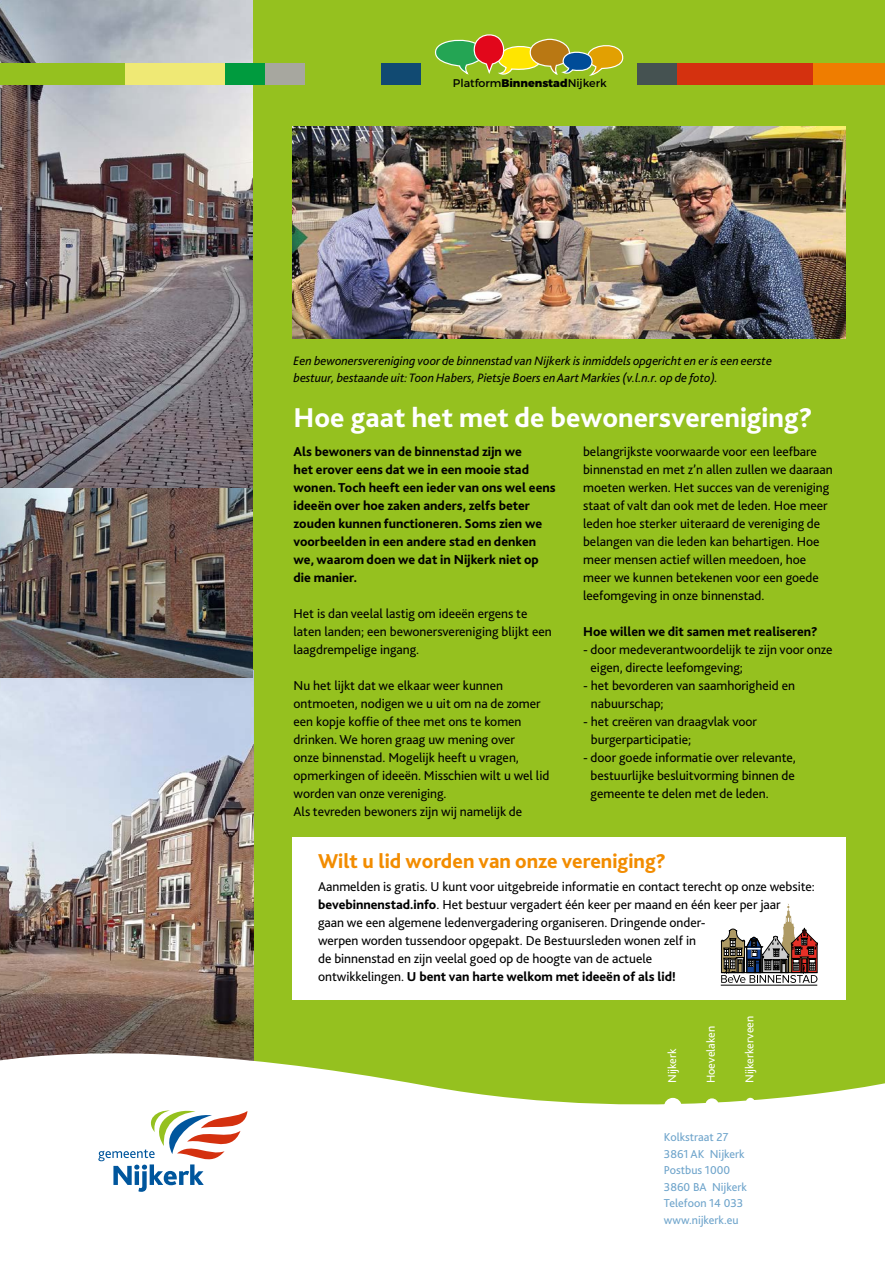
<style>
.page{position:relative;width:885px;height:1263px;background:#fff}
.page>*{position:absolute;margin:0;border:0;box-sizing:border-box;transform-origin:0 0}
.t1{font:800 28.5px "Bliss 2";color:#fff}
.t2{font:800 21px "Bliss 2";color:#f28c00}
.t3{font:13.5px/18px "Bliss 2";letter-spacing:-.005em;color:#000}
.t4{font:800 13.5px/18px "Bliss 2";letter-spacing:-.005em;color:#000}
.t5{font:italic 12.75px/16.5px "Bliss 2";letter-spacing:-.005em;color:#000}
.t6{font:12px/16.5px "Bliss 2";color:#6ea4cb}
.t7{font:12px "Bliss 2";color:#fff}
.t8{font:11.1px "Montserrat";color:#010202}
.s1{font-weight:800}
</style>
<div class="page">
<div style="left:0;top:0;width:884px;height:1237px;background:#95c11f"></div>
<img style="left:292px;top:126px;width:553px;height:213px">
<svg style="left:435px;top:34px;width:189px;height:42px"></svg>
<div style="left:292px;top:837px;width:553px;height:163px;background:#fff"></div>
<hr style="left:720px;top:985px;width:97px;height:1px;background:#000">
<svg style="left:720px;top:904px;width:97px;height:79px"></svg>
<img style="left:0;top:0;width:252px;height:489px">
<img style="left:0;top:671px;width:253px;height:375px">
<img style="left:0;top:489px;width:252px;height:188px">
<svg style="left:0;top:1046px;width:884px;height:191px;fill:#fff"></svg>
<svg style="left:98px;top:1109px;width:149px;height:83px;background:#d9d8d9"></svg>
<div style="left:663px;top:64px;width:163px;height:21px;background:#d4310f"></div>
<div style="left:107px;top:64px;width:158px;height:21px;background:#efe975"></div>
<div style="left:226px;top:64px;width:39px;height:21px;background:#009b3e"></div>
<div style="left:265px;top:64px;width:39px;height:21px;background:#a7a79f"></div>
<div style="left:813px;top:64px;width:71px;height:21px;background:#ef7d00"></div>
<div style="left:0;top:64px;width:125px;height:21px;background:#95c11f"></div>
<div style="left:381px;top:64px;width:39px;height:21px;background:#114a72"></div>
<div style="left:637px;top:64px;width:39px;height:21px;background:#455251"></div>
<svg style="left:872px;top:0;width:13px;height:426px"></svg>
<p class="t8" style="left:453px;top:74px;width:155px">Platform<span class="s1">Binnenstad</span>Nijkerk</p>
<p class="t5" style="left:293px;top:352px;width:480px">Een bewonersvereniging voor de binnenstad van Nijkerk is inmiddels opgericht en er is een eerste bestuur, bestaande uit: Toon Habers, Pietsje Boers en Aart Markies (v.l.n.r. op de foto).</p>
<h1 class="t1" style="left:293px;top:400px;width:520px">Hoe gaat het met de bewonersvereniging?</h1>
<p class="t4" style="left:293px;top:442px;width:263px">Als bewoners van de binnenstad zijn we<br>het erover eens dat we in een mooie stad wonen. Toch heeft een ieder van ons wel eens ideeën over hoe zaken anders, zelfs beter zouden kunnen functioneren. Soms zien we voorbeelden in een andere stad en denken we, waarom doen we dat in Nijkerk niet op die manier.</p>
<p class="t3" style="left:293px;top:604px;width:259px">Het is dan veelal lastig om ideeën ergens te laten landen; een bewonersvereniging blijkt een laagdrempelige ingang.</p>
<p class="t3" style="left:293px;top:676px;width:257px">Nu het lijkt dat we elkaar weer kunnen ontmoeten, nodigen we u uit om na de zomer een kopje koffie of thee met ons te komen drinken. We horen graag uw mening over<br>onze binnenstad. Mogelijk heeft u vragen, opmerkingen of ideeën. Misschien wilt u wel lid worden van onze vereniging.<br>Als tevreden bewoners zijn wij namelijk de</p>
<p class="t3" style="left:583px;top:442px;width:251px">belangrijkste voorwaarde voor een leefbare binnenstad en met z’n allen zullen we daaraan moeten werken. Het succes van de vereniging staat of valt dan ook met de leden. Hoe meer leden hoe sterker uiteraard de vereniging de belangen van die leden kan behartigen. Hoe meer mensen actief willen meedoen, hoe meer we kunnen betekenen voor een goede leefomgeving in onze binnenstad.</p>
<p class="t4" style="left:583px;top:622px;width:236px">Hoe willen we dit samen met realiseren?</p>
<p class="t3" style="left:590px;top:640px;width:243px;text-indent:-8px">- door medeverantwoordelijk te zijn voor onze eigen, directe leefomgeving;</p>
<p class="t3" style="left:591px;top:676px;width:206px;text-indent:-8px">- het bevorderen van saamhorigheid en nabuurschap;</p>
<p class="t3" style="left:591px;top:712px;width:168px;text-indent:-8px">- het creëren van draagvlak voor burgerparticipatie;</p>
<p class="t3" style="left:590px;top:748px;width:207px;text-align:justify;text-indent:-8px">- door goede informatie over relevante, bestuurlijke besluitvorming binnen de gemeente te delen met de leden.</p>
<h2 class="t2" style="left:318px;top:848px;width:349px">Wilt u lid worden van onze vereniging?</h2>
<p class="t3" style="left:318px;top:877px;width:498px">Aanmelden is gratis. U kunt voor uitgebreide informatie en contact terecht op onze website: <span class="s1">bevebinnenstad.info</span>. Het bestuur vergadert één keer per maand en één keer per jaar<br>gaan we een algemene ledenvergadering organiseren. Dringende onder-<br>werpen worden tussendoor opgepakt. De Bestuursleden wonen zelf in<br>de binnenstad en zijn veelal goed op de hoogte van de actuele<br>ontwikkelingen. <span class="s1">U bent van harte welkom met ideeën of als lid!</span></p>
<p class="t7" style="left:664px;top:1083px;width:36px;rotate:-90deg">Nijkerk</p>
<p class="t7" style="left:703px;top:1083px;width:59px;rotate:-90deg">Hoevelaken</p>
<p class="t7" style="left:742px;top:1083px;width:69px;rotate:-90deg">Nijkerkerveen</p>
<p class="t6" style="left:664px;top:1129px;width:84px">Kolkstraat 27<br>3861 AK Nijkerk<br>Postbus 1000<br>3860 BA Nijkerk<br>Telefoon 14 033 www.nijkerk.eu</p>
</div>
